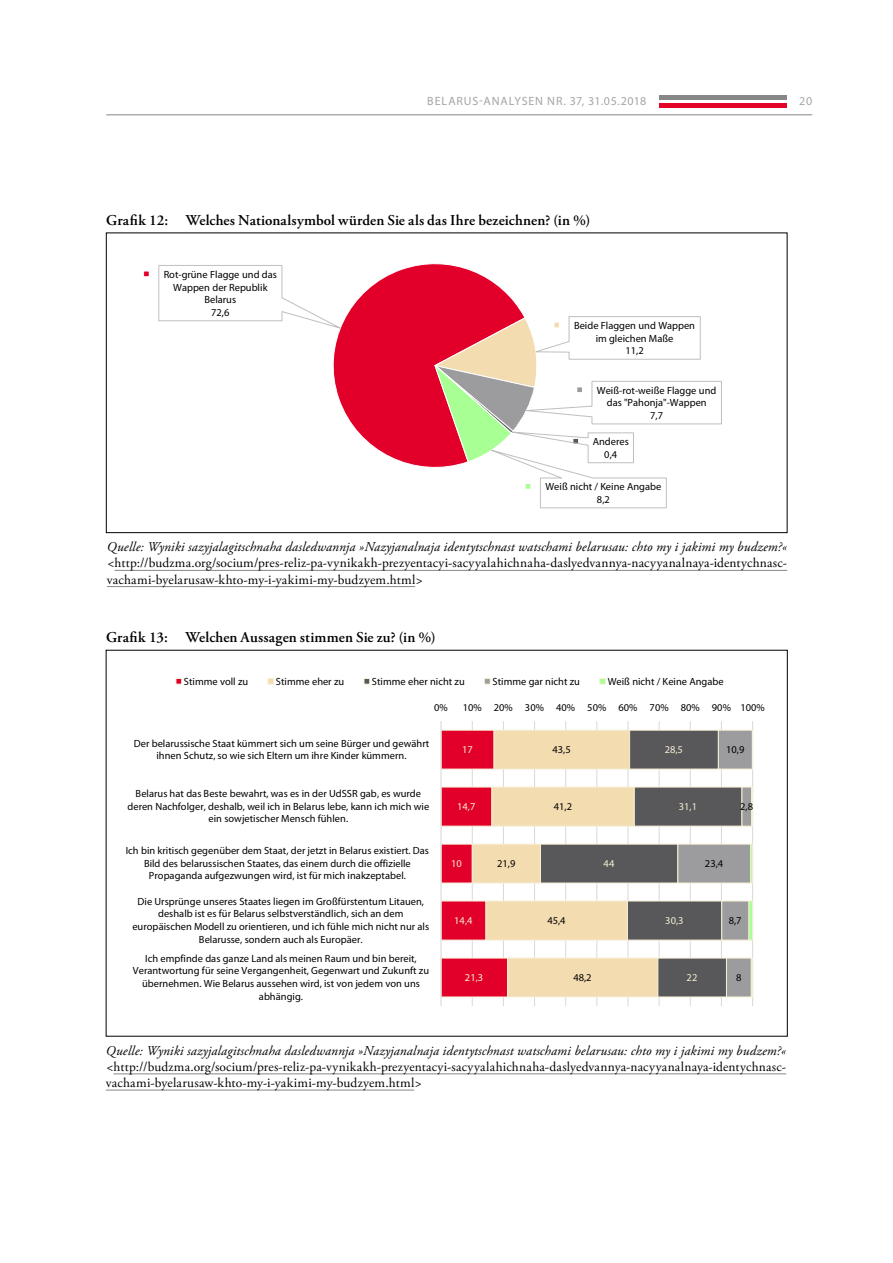
<style>
.page{position:relative;width:893px;height:1263px;background:#fff}
.page>*{position:absolute;margin:0;border:0;box-sizing:border-box;transform-origin:0 0}
.Ueberschrift_Grafik{font:600 15px "Adobe Garamond Pro";letter-spacing:.005em;color:#000}
.Quelle_Tabelle{font:13.5px/16.2px "Adobe Garamond Pro";letter-spacing:.015em;color:#000;text-align:justify}
.t1{font:12px "Myriad Pro";letter-spacing:.07em;color:#a5a5a5}
.t2{font:10.5px/12.6px "Myriad Pro";color:#000;text-align:center}
.t3{font:10.5px "Myriad Pro";letter-spacing:.005em;color:#f6eed5}
.s1{font-style:italic}
</style>
<div class="page">
<div style="left:659px;top:103px;width:128px;height:5px;background:#e40428"></div>
<hr style="left:659px;top:96px;width:128px;height:4px;background:#878787">
<hr style="left:106px;top:114px;width:706px;height:1px;background:#878787">
<svg style="left:333px;top:263px;width:191px;height:205px"></svg>
<svg style="left:143px;top:271px;width:6px;height:6px"></svg>
<svg style="left:158px;top:265px;width:186px;height:64px"></svg>
<svg style="left:434px;top:316px;width:288px;height:192px"></svg>
<hr style="left:115px;top:570px;width:672px;height:1px;background:#878787">
<hr style="left:107px;top:586px;width:308px;height:1px;background:#878787">
<hr style="left:472px;top:721px;width:1px;height:285px;background:#d9d9d9">
<hr style="left:503px;top:721px;width:1px;height:285px;background:#d9d9d9">
<hr style="left:534px;top:721px;width:1px;height:285px;background:#d9d9d9">
<hr style="left:565px;top:721px;width:1px;height:285px;background:#d9d9d9">
<hr style="left:597px;top:721px;width:1px;height:285px;background:#d9d9d9">
<hr style="left:628px;top:721px;width:1px;height:285px;background:#d9d9d9">
<hr style="left:659px;top:721px;width:1px;height:285px;background:#d9d9d9">
<hr style="left:690px;top:721px;width:1px;height:285px;background:#d9d9d9">
<hr style="left:721px;top:721px;width:1px;height:285px;background:#d9d9d9">
<hr style="left:752px;top:721px;width:1px;height:285px;background:#d9d9d9">
<svg style="left:442px;top:730px;width:30px;height:267px"></svg>
<svg style="left:472px;top:730px;width:68px;height:267px"></svg>
<svg style="left:540px;top:730px;width:137px;height:267px"></svg>
<svg style="left:677px;top:730px;width:76px;height:267px"></svg>
<div style="left:752px;top:730px;width:1px;height:39px;border:1px solid #f6eed5"></div>
<div style="left:751px;top:787px;width:2px;height:39px;border:1px solid #f6eed5"></div>
<div style="left:751px;top:844px;width:2px;height:39px;border:1px solid #f6eed5"></div>
<div style="left:749px;top:901px;width:4px;height:39px;border:1px solid #f6eed5"></div>
<div style="left:751px;top:958px;width:2px;height:39px;border:1px solid #f6eed5"></div>
<hr style="left:440px;top:721px;width:2px;height:285px;background:#d9d9d9">
<svg style="left:176px;top:678px;width:6px;height:6px"></svg>
<svg style="left:268px;top:678px;width:6px;height:6px"></svg>
<svg style="left:364px;top:678px;width:6px;height:6px"></svg>
<svg style="left:484px;top:678px;width:6px;height:6px"></svg>
<div style="left:599px;top:678px;width:7px;height:6px;border:1px solid #f6eed5"></div>
<hr style="left:114px;top:1073px;width:672px;height:1px;background:#878787">
<hr style="left:106px;top:1090px;width:308px;height:1px;background:#878787">
<p class="t1" style="left:427px;top:94px;width:221px">BELARUS-ANALYSEN NR. 37, 31.05.2018</p>
<p class="t1" style="left:799px;top:94px;width:14px">20</p>
<p class="Ueberschrift_Grafik" style="left:106px;top:211px;width:485px">Grafik 12: Welches Nationalsymbol würden Sie als das Ihre bezeichnen? (in %)</p>
<p class="t2" style="left:164px;top:268px;width:115px">Rot-grüne Flagge und das<br>Wappen der Republik<br>Belarus<br>72,6</p>
<p class="t2" style="left:574px;top:319px;width:122px">Beide Flaggen und Wappen im gleichen Maße<br>11,2</p>
<p class="t2" style="left:597px;top:384px;width:121px">Weiß-rot-weiße Flagge und das "Pahonja"-Wappen<br>7,7</p>
<p class="t2" style="left:593px;top:435px;width:37px">Anderes<br>0,4</p>
<p class="t2" style="left:545px;top:480px;width:117px">Weiß nicht / Keine Angabe<br>8,2</p>
<p class="Quelle_Tabelle" style="left:107px;top:539px;width:682px"><span class="s1">Quelle: Wyniki sazyjalagitschnaha dasledwannja »Nazyjanalnaja identytschnast watschami belarusau: chto my i jakimi my budzem?« &lt;</span>http://budzma.org/socium/pres-reliz-pa-vynikakh-prezyentacyi-sacyyalahichnaha-daslyedvannya-nacyyanalnaya-identychnasc&shy;vachami-byelarusaw-khto-my-i-yakimi-my-budzyem.html<span class="s1">&gt;</span></p>
<p class="Ueberschrift_Grafik" style="left:106px;top:628px;width:331px">Grafik 13: Welchen Aussagen stimmen Sie zu? (in %)</p>
<p class="t2" style="left:184px;top:675px;width:66px">Stimme voll zu</p>
<p class="t2" style="left:276px;top:675px;width:70px">Stimme eher zu</p>
<p class="t2" style="left:372px;top:675px;width:94px">Stimme eher nicht zu</p>
<p class="t2" style="left:492px;top:675px;width:89px">Stimme gar nicht zu</p>
<p class="t2" style="left:608px;top:675px;width:118px">Weiß nicht / Keine Angabe</p>
<p class="t2" style="left:434px;top:701px;width:15px">0%</p>
<p class="t2" style="left:463px;top:701px;width:304px">10% 20% 30% 40% 50% 60% 70% 80% 90% 100%</p>
<p class="t2" style="left:134px;top:736px;width:297px">Der belarussische Staat kümmert sich um seine Bürger und gewährt ihnen Schutz, so wie sich Eltern um ihre Kinder kümmern.</p>
<p class="t2" style="left:128px;top:787px;width:303px">Belarus hat das Beste bewahrt, was es in der UdSSR gab, es wurde deren Nachfolger, deshalb, weil ich in Belarus lebe, kann ich mich wie ein sowjetischer Mensch fühlen.</p>
<p class="t2" style="left:126px;top:844px;width:305px">Ich bin kritisch gegenüber dem Staat, der jetzt in Belarus existiert. Das<br>Bild des belarussischen Staates, das einem durch die offizielle<br>Propaganda aufgezwungen wird, ist für mich inakzeptabel.</p>
<p class="t2" style="left:132px;top:895px;width:298px">Die Ursprünge unseres Staates liegen im Großfürstentum Litauen, deshalb ist es für Belarus selbstverständlich, sich an dem europäischen Modell zu orientieren, und ich fühle mich nicht nur als Belarusse, sondern auch als Europäer.</p>
<p class="t2" style="left:133px;top:952px;width:298px">Ich empfinde das ganze Land als meinen Raum und bin bereit, Verantwortung für seine Vergangenheit, Gegenwart und Zukunft zu übernehmen. Wie Belarus aussehen wird, ist von jedem von uns abhängig.</p>
<p class="t3" style="left:462px;top:743px;width:12px">17</p>
<p class="t3" style="left:457px;top:800px;width:20px">14,7</p>
<p class="t3" style="left:451px;top:857px;width:12px">10</p>
<p class="t2" style="left:497px;top:857px;width:20px">21,9</p>
<p class="t3" style="left:454px;top:914px;width:20px">14,4</p>
<p class="t3" style="left:465px;top:971px;width:20px">21,3</p>
<p class="t2" style="left:552px;top:743px;width:20px">43,5</p>
<p class="t2" style="left:554px;top:800px;width:20px">41,2</p>
<p class="t3" style="left:604px;top:857px;width:12px">44</p>
<p class="t2" style="left:547px;top:914px;width:20px">45,4</p>
<p class="t2" style="left:573px;top:971px;width:20px">48,2</p>
<p class="t3" style="left:665px;top:743px;width:20px">28,5</p>
<p class="t3" style="left:679px;top:800px;width:20px">31,1</p>
<p class="t2" style="left:726px;top:743px;width:20px">10,9</p>
<p class="t2" style="left:740px;top:800px;width:14px">2,8</p>
<p class="t2" style="left:705px;top:857px;width:20px">23,4</p>
<p class="t3" style="left:665px;top:914px;width:20px">30,3</p>
<p class="t3" style="left:687px;top:971px;width:12px">22</p>
<p class="t2" style="left:729px;top:914px;width:14px">8,7</p>
<p class="t2" style="left:736px;top:971px;width:7px">8</p>
<p class="Quelle_Tabelle" style="left:106px;top:1043px;width:682px"><span class="s1">Quelle: Wyniki sazyjalagitschnaha dasledwannja »Nazyjanalnaja identytschnast watschami belarusau: chto my i jakimi my budzem?« &lt;</span>http://budzma.org/socium/pres-reliz-pa-vynikakh-prezyentacyi-sacyyalahichnaha-daslyedvannya-nacyyanalnaya-identychnasc&shy;vachami-byelarusaw-khto-my-i-yakimi-my-budzyem.html<span class="s1">&gt;</span></p>
</div>
